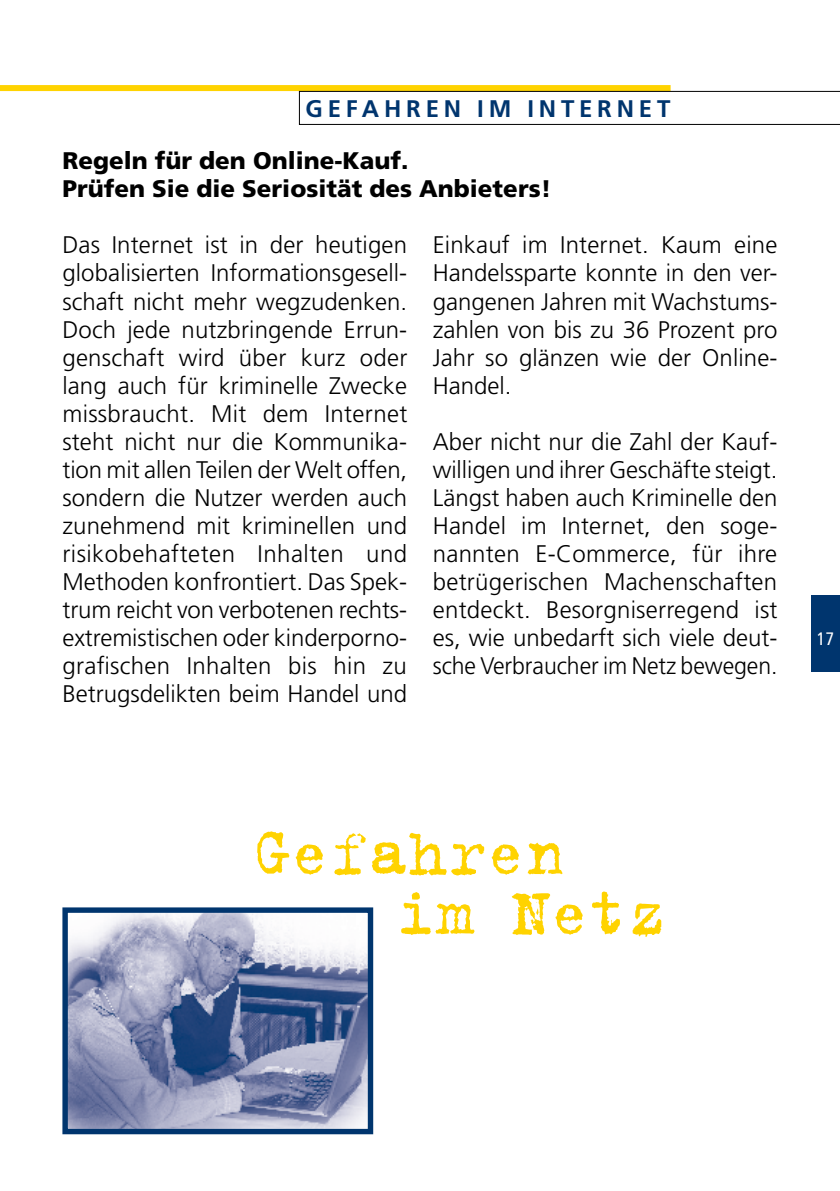
<style>
.page{position:relative;width:840px;height:1191px;background:#fff}
.page>*{position:absolute;margin:0;border:0;box-sizing:border-box;transform-origin:0 0}
.t1{font:71.2px/60px "Trixie";color:#ffd300}
.t2{font:300 24px/28px "Frutiger";color:#000;text-align:justify}
.t3{font:900 24px/28px "Frutiger";color:#000}
.t4{font:700 24px "Frutiger";letter-spacing:.2em;color:#00356e}
.t5{font:condensed 18px "Frutiger";color:#fff}
.s1{font-weight:700;font-stretch:normal;font-size:24px}
</style>
<div class="page">
<div style="left:811px;top:595px;width:28px;height:77px;background:#00356e"></div>
<div style="left:0;top:85px;width:670px;height:6px;background:#ffd300"></div>
<svg style="left:299px;top:91px;width:540px;height:34px"></svg>
<img style="left:68px;top:913px;width:299px;height:215px">
<div style="left:62px;top:907px;width:311px;height:227px;border:5px solid #00356e"></div>
<p class="t4" style="left:305px;top:94px;width:362px">G EFA HREN IM INT ERNET</p>
<p class="t3" style="left:62px;top:147px;width:490px">Regeln für den Online-Kauf.<br>Prüfen Sie die Seriosität des Anbieters!</p>
<p class="t2" style="left:62px;top:231px;width:346px">Das Internet ist in der heutigen globalisierten Informationsgesell&shy;schaft nicht mehr wegzudenken.<br>Doch jede nutzbringende Errun&shy;genschaft wird über kurz oder lang auch für kriminelle Zwecke missbraucht. Mit dem Internet steht nicht nur die Kommunika&shy;tion mit allen Teilen der Welt offen, sondern die Nutzer werden auch zunehmend mit kriminellen und risikobehafteten Inhalten und Methoden konfrontiert. Das Spek&shy;trum reicht von verbotenen rechts&shy;extremistischen oder kinderporno&shy;grafischen Inhalten bis hin zu Betrugsdelikten beim Handel und</p>
<p class="t2" style="left:432px;top:231px;width:346px">Einkauf im Internet. Kaum eine Handelssparte konnte in den ver&shy;gangenen Jahren mit Wachstums&shy;zahlen von bis zu 36 Prozent pro Jahr so glänzen wie der Online-Handel.</p>
<p class="t2" style="left:432px;top:427px;width:346px">Aber nicht nur die Zahl der Kauf&shy;willigen und ihrer Geschäfte steigt.<br>Längst haben auch Kriminelle den Handel im Internet, den soge&shy;nannten E-Commerce, für ihre betrügerischen Machenschaften entdeckt. Besorgniserregend ist es, wie unbedarft sich viele deut&shy;sche Verbraucher im Netz bewegen.</p>
<p class="t5" style="left:816px;top:628px;width:20px"><span class="s1">4</span>1 7</p>
<h1 class="t1" style="left:395px;top:820px;width:274px;text-indent:-144px">Gefahren<br>im Netz</h1>
</div>
